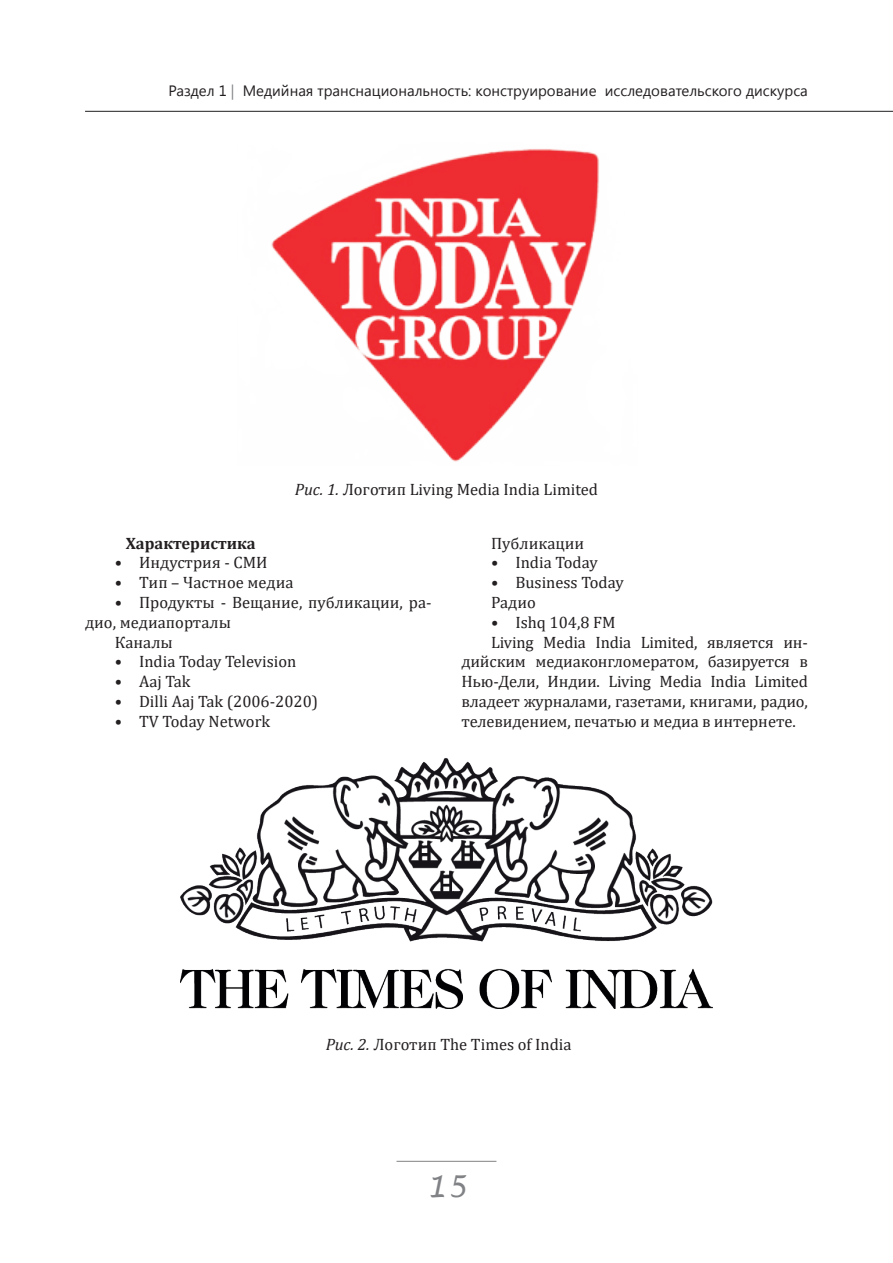
<style>
.page{position:relative;width:893px;height:1263px;background:#fff}
.page>*{position:absolute;margin:0;border:0;box-sizing:border-box;transform-origin:0 0}
.t1{font:italic 30px "Lucida Handwriting";color:#808285}
.t2{font:16.5px/19.8px "Cambria";color:#231f20}
.t3{font:700 16.5px "Cambria";color:#231f20}
.t4{font:15px "Segoe UI";color:#231f20}
.s1{color:#808285}
.s2{font-style:italic}
</style>
<div class="page">
<hr style="left:396px;top:1161px;width:100px;height:1px;background:#808285">
<hr style="left:85px;top:111px;width:808px;height:1px;background:#231f20">
<img style="left:271px;top:149px;width:328px;height:313px">
<img style="left:181px;top:758px;width:531px;height:250px">
<p class="t4" style="left:168px;top:80px;width:641px">Раздел 1 <span class="s1">|</span> Медийная транснациональность: конструирование исследовательского дискурса</p>
<p class="t2" style="left:295px;top:479px;width:305px"><span class="s2">Рис. 1.</span> Логотип Living Media India Limited</p>
<p class="t3" style="left:126px;top:531px;width:132px">Характеристика</p>
<p class="t2" style="left:115px;top:553px;width:154px">• Индустрия - СМИ</p>
<p class="t2" style="left:115px;top:573px;width:180px">• Тип – Частное медиа</p>
<p class="t2" style="left:115px;top:592px;width:318px">• Продукты - Вещание, публикации, ра-</p>
<p class="t2" style="left:85px;top:612px;width:147px">дио, медиапорталы</p>
<p class="t2" style="left:115px;top:632px;width:60px">Каналы</p>
<p class="t2" style="left:115px;top:652px;width:183px">• India Today Television</p>
<p class="t2" style="left:115px;top:672px;width:77px">• Aaj Tak</p>
<p class="t2" style="left:115px;top:691px;width:205px">• Dilli Aaj Tak (2006-2020)</p>
<p class="t2" style="left:115px;top:711px;width:157px">• TV Today Network</p>
<p class="t2" style="left:491px;top:533px;width:95px">Публикации</p>
<p class="t2" style="left:491px;top:553px;width:108px">• India Today</p>
<p class="t2" style="left:491px;top:573px;width:134px">• Business Today<br>Радио</p>
<p class="t2" style="left:491px;top:612px;width:126px">• Ishq 104,8 FM</p>
<p class="t2" style="left:491px;top:632px;width:318px">Living Media India Limited, является ин-</p>
<p class="t2" style="left:461px;top:652px;width:348px">дийским медиаконгломератом, базируется в</p>
<p class="t2" style="left:461px;top:672px;width:348px">Нью-Дели, Индии. Living Media India Limited</p>
<p class="t2" style="left:461px;top:691px;width:348px">владеет журналами, газетами, книгами, радио,</p>
<p class="t2" style="left:461px;top:711px;width:336px">телевидением, печатью и медиа в интернете.</p>
<p class="t2" style="left:326px;top:1034px;width:247px"><span class="s2">Рис. 2.</span> Логотип The Times of India</p>
<h1 class="t1" style="left:426px;top:1168px;width:42px">15</h1>
</div>
